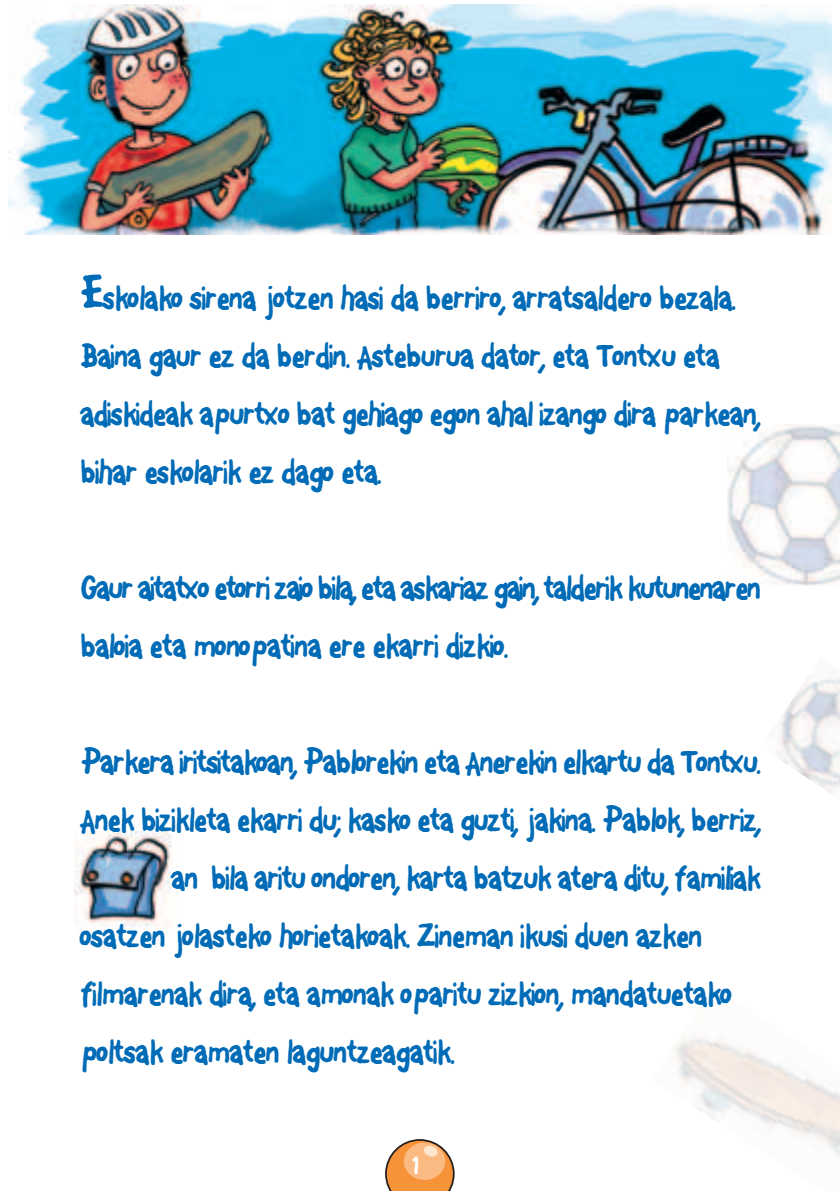
<style>
.page{position:relative;width:840px;height:1191px;background:#fff}
.page>*{position:absolute;margin:0;border:0;box-sizing:border-box;transform-origin:0 0}
.t1{font:36px/58px "Font On A Stick";letter-spacing:-.025em;color:#006bb6}
.t2{font:36px/58px "Font On A Stick";letter-spacing:-.05em;color:#006bb6}
.t3{font:28px "Font On A Stick";color:#fff}
.s1{font-size:54px}
</style>
<div class="page">
<img style="left:74px;top:831px;width:98px;height:96px">
<img style="left:727px;top:424px;width:112px;height:162px">
<img style="left:777px;top:670px;width:62px;height:124px">
<img style="left:8px;top:4px;width:823px;height:231px">
<svg style="left:385px;top:1139px;width:69px;height:52px;background:#eaa970"></svg>
<p class="t1" style="left:80px;top:268px;width:681px"><span class="s1">E</span>skolako sirena jotzen hasi da berriro, arratsaldero bezala.<br>Baina gaur ez da berdin. Asteburua dator, eta Tontxu eta adiskideak apurtxo bat gehiago egon ahal izango dira parkean, bihar eskolarik ez dago eta.</p>
<p class="t2" style="left:80px;top:558px;width:682px">Gaur aitatxo etorri zaio bila, eta askariaz gain, talderik kutunenaren baloia eta monopatina ere ekarri dizkio.</p>
<p class="t1" style="left:80px;top:732px;width:682px">Parkera iritsitakoan, Pablorekin eta Anerekin elkartu da Tontxu.</p>
<p class="t1" style="left:80px;top:790px;width:682px">Anek bizikleta ekarri du; kasko eta guzti, jakina. Pablok, berriz,</p>
<p class="t1" style="left:171px;top:848px;width:591px">an bila aritu ondoren, karta batzuk atera ditu, familiak</p>
<p class="t1" style="left:80px;top:906px;width:623px">osatzen jolasteko horietakoak. Zineman ikusi duen azken</p>
<p class="t1" style="left:80px;top:964px;width:653px">filmarenak dira, eta amonak oparitu zizkion, mandatuetako</p>
<p class="t1" style="left:80px;top:1022px;width:376px">poltsak eramaten laguntzeagatik.</p>
<p class="t3" style="left:412px;top:1146px;width:7px">1</p>
</div>
